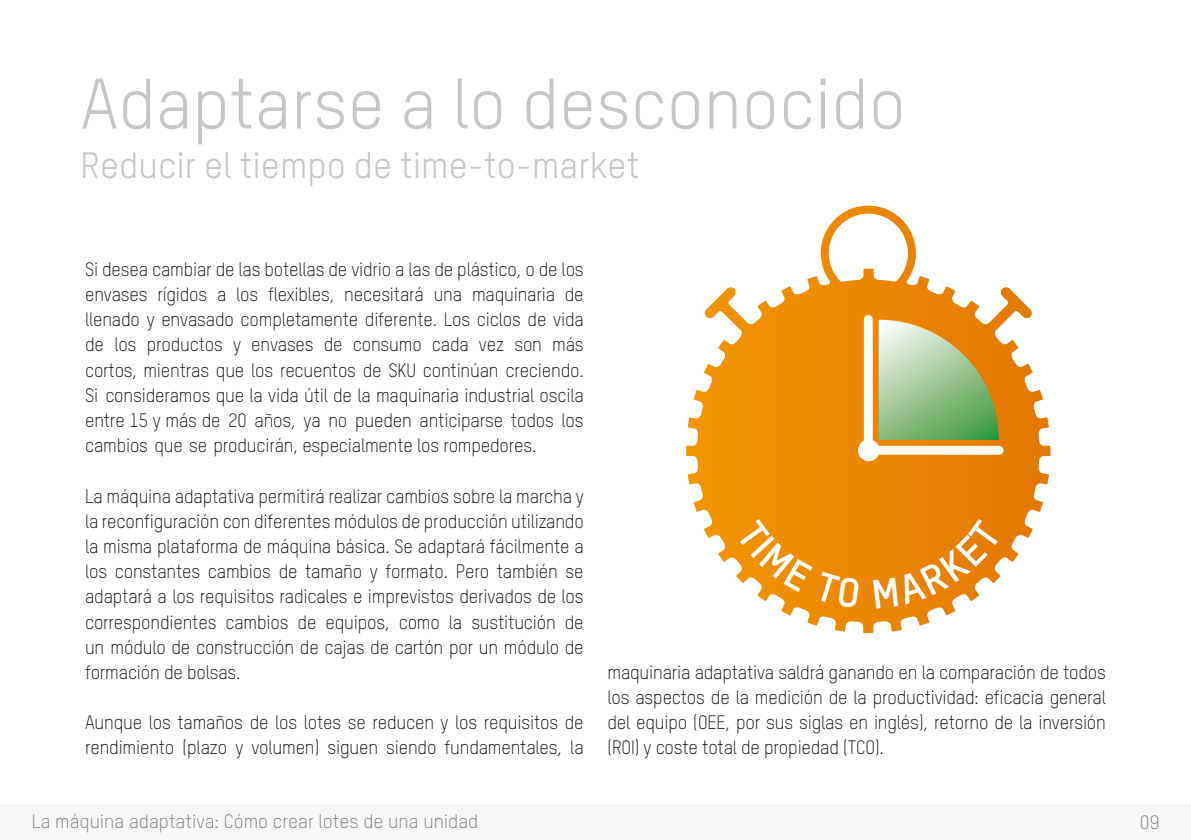
<style>
.page{position:relative;width:1191px;height:840px;background:#fff}
.page>*{position:absolute;margin:0;border:0;box-sizing:border-box;transform-origin:0 0}
.t1{font:70px "TSTARPRO";color:#c3c5c8}
.t2{font:36px "TSTARPRO";color:#c3c5c8}
.t3{font:300 19px/25.2px "TSTARPRO";letter-spacing:-.01em;color:#000;text-align:justify;scale:.95 1}
.t4{font:300 19px "TSTARPRO";color:#757378}
</style>
<div class="page">
<div style="left:0;top:804px;width:1191px;height:35px;background:#f7f7f8"></div>
<svg style="left:686px;top:205px;width:365px;height:429px"></svg>
<svg style="left:871px;top:306px;width:141px;height:141px;background:#bbae62"></svg>
<div style="left:858px;top:439px;width:21px;height:22px;background:#fff;border-radius:50%"></div>
<div style="left:864px;top:319px;width:8px;height:131px;background:#fff"></div>
<div style="left:868px;top:445px;width:131px;height:9px;background:#fff"></div>
<svg style="left:735px;top:518px;width:124px;height:90px;background:#ef9719"></svg>
<svg style="left:873px;top:518px;width:129px;height:90px;background:#ea8c17"></svg>
<h1 class="t1" style="left:81px;top:57px;width:827px">Adaptarse a lo desconocido</h1>
<h2 class="t2" style="left:81px;top:141px;width:560px">Reducir el tiempo de time-to-market</h2>
<p class="t3" style="left:85px;top:256px;width:526px">Si desea cambiar de las botellas de vidrio a las de plástico, o de los envases rígidos a los flexibles, necesitará una maquinaria de llenado y envasado completamente diferente. Los ciclos de vida de los productos y envases de consumo cada vez son más cortos, mientras que los recuentos de SKU continúan creciendo.<br>Si consideramos que la vida útil de la maquinaria industrial oscila entre 15 y más de 20 años, ya no pueden anticiparse todos los cambios que se producirán, especialmente los rompedores.</p>
<p class="t3" style="left:85px;top:482px;width:526px">La máquina adaptativa permitirá realizar cambios sobre la marcha y la reconfiguración con diferentes módulos de producción utilizando la misma plataforma de máquina básica. Se adaptará fácilmente a los constantes cambios de tamaño y formato. Pero también se adaptará a los requisitos radicales e imprevistos derivados de los correspondientes cambios de equipos, como la sustitución de un módulo de construcción de cajas de cartón por un módulo de formación de bolsas.</p>
<p class="t3" style="left:85px;top:709px;width:526px">Aunque los tamaños de los lotes se reducen y los requisitos de rendimiento (plazo y volumen) siguen siendo fundamentales, la</p>
<p class="t3" style="left:607px;top:658px;width:526px">maquinaria adaptativa saldrá ganando en la comparación de todos los aspectos de la medición de la productividad: eficacia general del equipo (OEE, por sus siglas en inglés), retorno de la inversión (ROI) y coste total de propiedad (TCO).</p>
<p class="t4" style="left:32px;top:808px;width:448px">La máquina adaptativa: Cómo crear lotes de una unidad</p>
<p class="t4" style="left:1140px;top:809px;width:21px">09</p>
</div>
